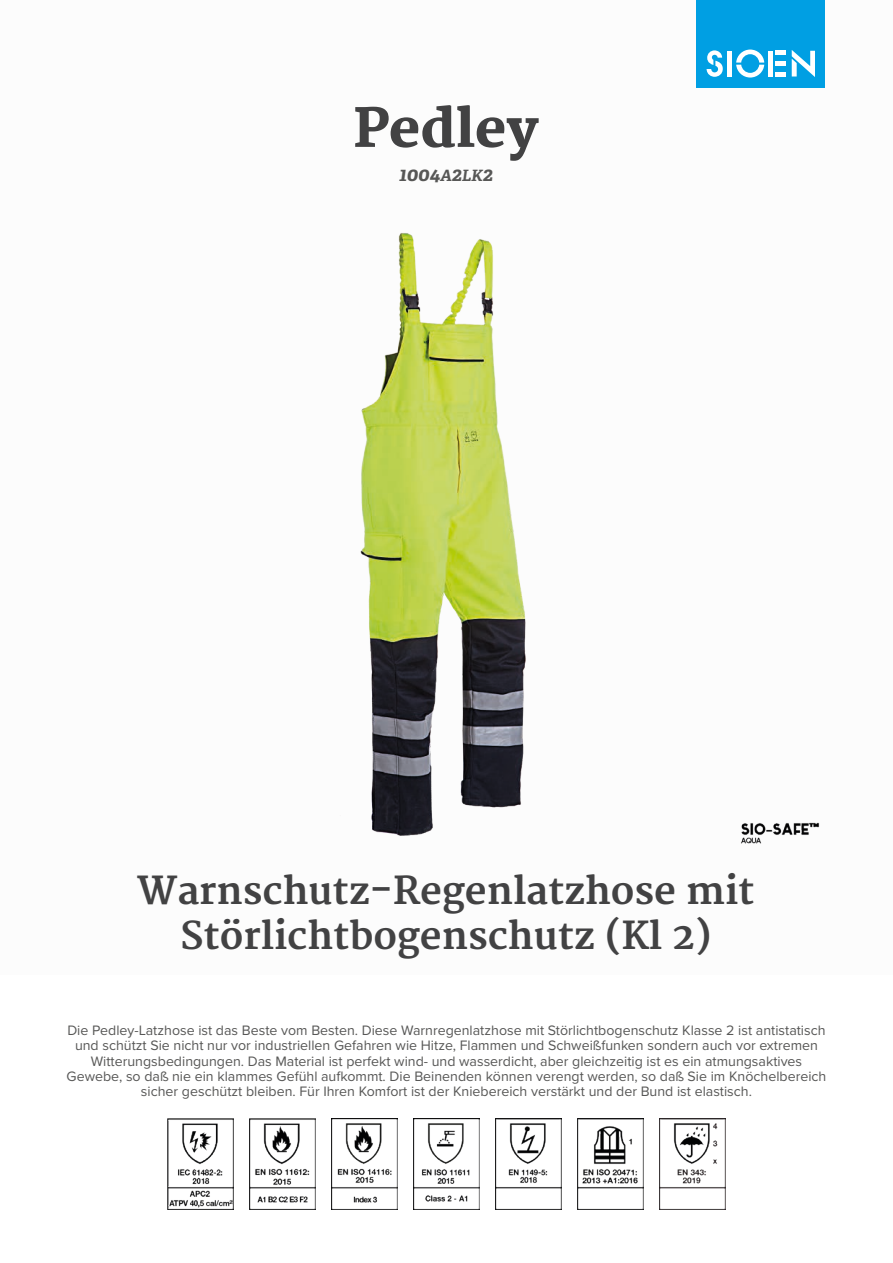
<style>
.page{position:relative;width:893px;height:1263px;background:#fff}
.page>*{position:absolute;margin:0;border:0;box-sizing:border-box;transform-origin:0 0}
.t1{font:800 52.5px "Merriweather";color:#424243}
.t2{font:700 37.5px/45px "Merriweather";color:#424243;text-align:center}
.t3{font:italic 700 19.5px "Adelle PE";color:#575756}
.t4{font:14.25px/15.3px "Proxima Nova";color:#575756;text-align:center}
.s1{font-size:15.6px}
</style>
<div class="page">
<div style="left:697px;top:0;width:128px;height:88px;background:#009fe3"></div>
<svg style="left:707px;top:50px;width:16px;height:27px"></svg>
<svg style="left:736px;top:50px;width:28px;height:28px"></svg>
<div style="left:727px;top:51px;width:5px;height:26px;background:#fff"></div>
<div style="left:768px;top:51px;width:5px;height:26px;background:#fff"></div>
<div style="left:775px;top:72px;width:11px;height:5px;background:#fff"></div>
<div style="left:775px;top:61px;width:11px;height:5px;background:#fff"></div>
<hr style="left:775px;top:51px;width:11px;height:4px;background:#fff">
<svg style="left:792px;top:50px;width:23px;height:27px"></svg>
<img style="left:741px;top:822px;width:79px;height:22px">
<img style="left:167px;top:1118px;width:67px;height:92px">
<img style="left:249px;top:1118px;width:66px;height:92px">
<img style="left:331px;top:1118px;width:66px;height:92px">
<img style="left:413px;top:1118px;width:67px;height:92px">
<img style="left:495px;top:1118px;width:67px;height:92px">
<img style="left:577px;top:1118px;width:67px;height:92px">
<img style="left:659px;top:1118px;width:67px;height:92px">
<img style="left:360px;top:233px;width:166px;height:603px">
<h1 class="t1" style="left:354px;top:98px;width:186px">Pedley</h1>
<h3 class="t3" style="left:399px;top:160px;width:95px">1004<span class="s1">A</span>2<span class="s1">LK</span>2</h3>
<h2 class="t2" style="left:137px;top:869px;width:619px">Warnschutz-Regenlatzhose mit<br>Störlichtbogenschutz (Kl 2)</h2>
<p class="t4" style="left:67px;top:1022px;width:761px">Die Pedley-Latzhose ist das Beste vom Besten. Diese Warnregenlatzhose mit Störlichtbogenschutz Klasse 2 ist antistatisch und schützt Sie nicht nur vor industriellen Gefahren wie Hitze, Flammen und Schweißfunken sondern auch vor extremen Witterungsbedingungen. Das Material ist perfekt wind- und wasserdicht, aber gleichzeitig ist es ein atmungsaktives Gewebe, so daß nie ein klammes Gefühl aufkommt. Die Beinenden können verengt werden, so daß Sie im Knöchelbereich sicher geschützt bleiben. Für Ihren Komfort ist der Kniebereich verstärkt und der Bund ist elastisch.</p>
</div>
